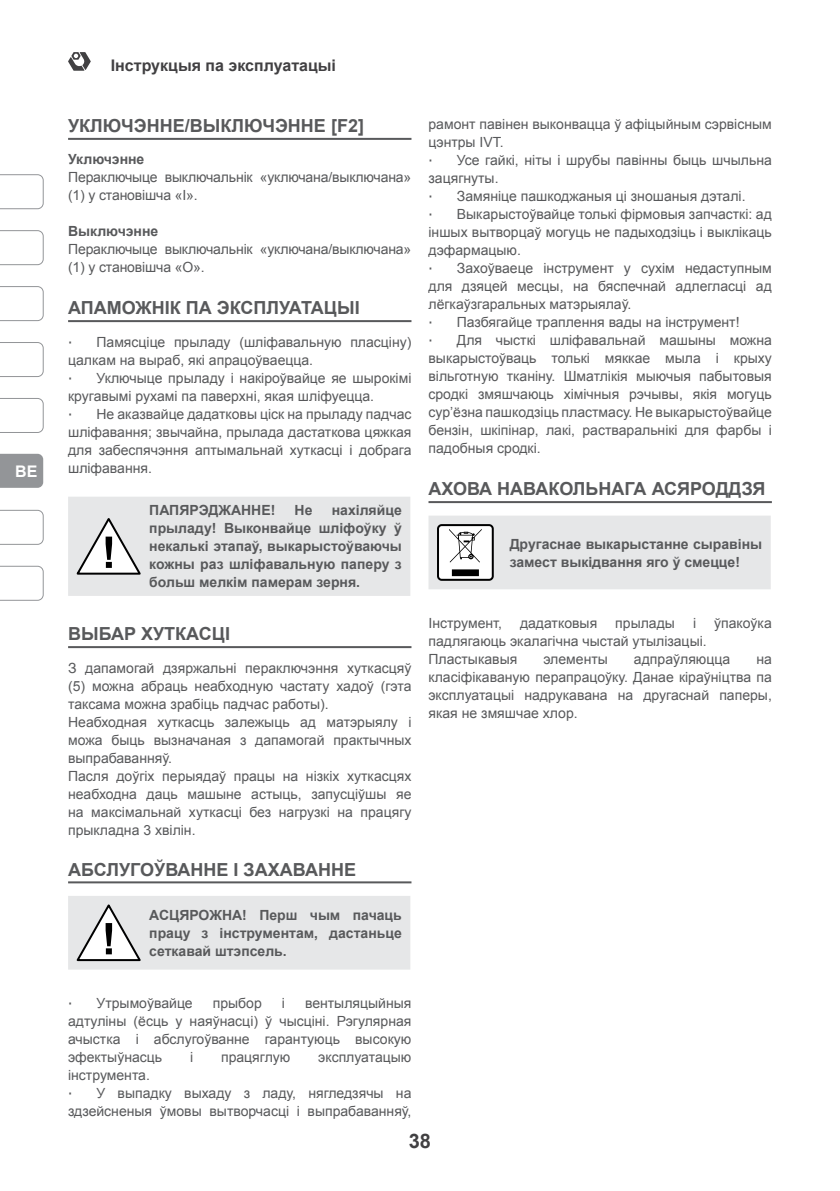
<style>
.page{position:relative;width:840px;height:1191px;background:#fff}
.page>*{position:absolute;margin:0;border:0;box-sizing:border-box;transform-origin:0 0}
.t1{font:700 20px "Arial";color:#414042}
.t2{font:700 18px "Arial";color:#58595b}
.t3{font:700 16px "Arial";color:#414042}
.t4{font:700 16px "Arial";color:#fff}
.t5{font:14px/18px "Arial";color:#58595b}
.t6{font:700 14px/18px "Arial";color:#58595b;text-align:justify}
.t7{font:14px "Tahoma";color:#58595b}
</style>
<div class="page">
<svg style="left:68px;top:52px;width:23px;height:19px"></svg>
<svg style="left:0;top:174px;width:44px;height:35px"></svg>
<svg style="left:0;top:398px;width:44px;height:35px"></svg>
<svg style="left:0;top:342px;width:44px;height:35px"></svg>
<svg style="left:0;top:286px;width:44px;height:35px"></svg>
<svg style="left:0;top:230px;width:44px;height:35px"></svg>
<svg style="left:0;top:454px;width:43px;height:34px"></svg>
<svg style="left:0;top:566px;width:44px;height:35px"></svg>
<svg style="left:0;top:510px;width:44px;height:35px"></svg>
<hr style="left:68px;top:138px;width:343px;height:2px;background:#58595b">
<hr style="left:68px;top:320px;width:343px;height:2px;background:#58595b">
<hr style="left:68px;top:646px;width:343px;height:2px;background:#58595b">
<hr style="left:68px;top:881px;width:343px;height:2px;background:#58595b">
<div style="left:68px;top:497px;width:342px;height:99px;background:#e6e7e8"></div>
<svg style="left:68px;top:896px;width:342px;height:73px"></svg>
<hr style="left:428px;top:501px;width:343px;height:2px;background:#58595b">
<svg style="left:428px;top:516px;width:342px;height:73px"></svg>
<p class="t4" style="left:15px;top:460px;width:24px">BE</p>
<p class="t3" style="left:111px;top:55px;width:227px">Інструкцыя па эксплуатацыі</p>
<p class="t2" style="left:68px;top:114px;width:297px">УКЛЮЧЭННЕ/ВЫКЛЮЧЭННЕ [F2]</p>
<p class="t6" style="left:68px;top:151px;width:78px">Уключэнне</p>
<p class="t5" style="left:68px;top:169px;width:344px">Пераключыце выключальнік «уключана/выключана» (1) у становішча «I».</p>
<p class="t6" style="left:68px;top:223px;width:92px">Выключэнне</p>
<p class="t5" style="left:68px;top:241px;width:344px">Пераключыце выключальнік «уключана/выключана» (1) у становішча «О».</p>
<p class="t2" style="left:68px;top:296px;width:293px">АПАМОЖНІК ПА ЭКСПЛУАТАЦЫІ</p>
<p class="t7" style="left:68px;top:332px;width:6px">∙</p>
<p class="t5" style="left:68px;top:333px;width:344px;text-indent:28px">Памясціце прыладу (шліфавальную пласціну) цалкам на выраб, які апрацоўваецца.</p>
<p class="t7" style="left:68px;top:368px;width:6px">∙</p>
<p class="t5" style="left:68px;top:369px;width:344px;text-indent:28px">Уключыце прыладу і накіроўвайце яе шырокімі кругавымі рухамі па паверхні, якая шліфуецца.</p>
<p class="t7" style="left:68px;top:404px;width:6px">∙</p>
<p class="t5" style="left:68px;top:405px;width:344px;text-align:justify;text-indent:28px">Не аказвайце дадатковы ціск на прыладу падчас шліфавання; звычайна, прылада дастаткова цяжкая для забеспячэння аптымальнай хуткасці і добрага шліфавання.</p>
<p class="t6" style="left:149px;top:502px;width:128px">ПАПЯРЭДЖАННЕ!</p>
<p class="t6" style="left:294px;top:502px;width:19px">Не</p>
<p class="t6" style="left:149px;top:502px;width:254px;text-indent:182px">нахіляйце прыладу! Выконвайце шліфоўку ў некалькі этапаў, выкарыстоўваючы кожны раз шліфавальную паперу з больш мелкім памерам зерня.</p>
<p class="t2" style="left:68px;top:622px;width:163px">ВЫБАР ХУТКАСЦІ</p>
<p class="t5" style="left:68px;top:659px;width:345px">З дапамогай дзяржальні пераключэння хуткасцяў (5) можна абраць неабходную частату хадоў (гэта таксама можна зрабіць падчас работы).<br>Неабходная хуткасць залежыць ад матэрыялу і можа быць вызначаная з дапамогай практычных выпрабаванняў.<br>Пасля доўгіх перыядаў працы на нізкіх хуткасцях неабходна даць машыне астыць, запусціўшы яе на максімальнай хуткасці без нагрузкі на працягу прыкладна 3 хвілін.</p>
<p class="t2" style="left:68px;top:857px;width:289px">АБСЛУГОЎВАННЕ І ЗАХАВАННЕ</p>
<p class="t6" style="left:149px;top:906px;width:254px">АСЦЯРОЖНА! Перш чым пачаць працу з інструментам, дастаньце сеткавай штэпсель.</p>
<p class="t7" style="left:68px;top:993px;width:6px">∙</p>
<p class="t5" style="left:96px;top:994px;width:98px">Утрымоўвайце</p>
<p class="t5" style="left:213px;top:994px;width:51px">прыбор</p>
<p class="t5" style="left:282px;top:994px;width:5px">і</p>
<p class="t5" style="left:68px;top:994px;width:345px;text-align:justify;text-indent:237px">вентыляцыйныя адтуліны (ёсць у наяўнасці) ў чысціні. Рэгулярная ачыстка і абслугоўванне гарантуюць высокую эфектыўнасць</p>
<p class="t5" style="left:190px;top:1048px;width:5px">і</p>
<p class="t5" style="left:221px;top:1048px;width:71px">працяглую</p>
<p class="t5" style="left:318px;top:1048px;width:95px">эксплуатацыю</p>
<p class="t5" style="left:68px;top:1066px;width:83px">iнструмента.</p>
<p class="t7" style="left:68px;top:1083px;width:6px">∙</p>
<p class="t5" style="left:68px;top:1084px;width:344px;text-align:right">У выпадку выхаду з ладу, нягледзячы на здзейсненыя ўмовы вытворчасці і выпрабаванняў,</p>
<p class="t5" style="left:428px;top:115px;width:344px">рамонт павінен выконвацца ў афіцыйным сэрвісным цэнтры IVT.</p>
<p class="t7" style="left:428px;top:151px;width:6px">∙</p>
<p class="t5" style="left:428px;top:151px;width:344px;text-indent:28px">Усе гайкі, ніты і шрубы павінны быць шчыльна зацягнуты.</p>
<p class="t7" style="left:428px;top:187px;width:6px">∙</p>
<p class="t5" style="left:456px;top:187px;width:290px">Замяніце пашкоджаныя ці зношаныя дэталі.</p>
<p class="t7" style="left:428px;top:205px;width:6px">∙</p>
<p class="t5" style="left:428px;top:206px;width:344px;text-align:justify;text-indent:28px">Выкарыстоўвайце толькі фірмовыя запчасткі: ад іншых вытворцаў могуць не падыходзіць і выклікаць дэфармацыю.</p>
<p class="t7" style="left:428px;top:259px;width:6px">∙</p>
<p class="t5" style="left:428px;top:260px;width:345px;text-align:justify;text-indent:28px">Захоўваеце інструмент у сухім недаступным для дзяцей месцы, на бяспечнай адлегласці ад лёгкаўзгаральных матэрыялаў.</p>
<p class="t7" style="left:428px;top:313px;width:6px">∙</p>
<p class="t5" style="left:456px;top:314px;width:284px">Пазбягайце траплення вады на інструмент!</p>
<p class="t7" style="left:428px;top:331px;width:6px">∙</p>
<p class="t5" style="left:428px;top:332px;width:345px;text-align:justify;text-indent:28px">Для чысткі шліфавальнай машыны можна выкарыстоўваць толькі мяккае мыла і крыху вільготную тканіну. Шматлікія мыючыя пабытовыя сродкі змяшчаюць хімічныя рэчывы, якія могуць сур’ёзна пашкодзіць пластмасу. Не выкарыстоўвайце бензін, шкіпінар, лакі, растваральнікі для фарбы і падобныя сродкі.</p>
<p class="t2" style="left:428px;top:477px;width:338px">АХОВА НАВАКОЛЬНАГА АСЯРОДДЗЯ</p>
<p class="t6" style="left:509px;top:535px;width:254px">Другаснае выкарыстанне сыравіны замест выкідвання яго ў смецце!</p>
<p class="t5" style="left:428px;top:614px;width:75px">Інструмент,</p>
<p class="t5" style="left:519px;top:614px;width:79px">дадатковыя</p>
<p class="t5" style="left:615px;top:614px;width:61px">прылады</p>
<p class="t5" style="left:692px;top:614px;width:5px">і</p>
<p class="t5" style="left:713px;top:614px;width:59px">ўпакоўка</p>
<p class="t5" style="left:428px;top:632px;width:279px">падлягаюць экалагічна чыстай утылізацыі.<br>Пластыкавыя</p>
<p class="t5" style="left:543px;top:650px;width:66px">элементы</p>
<p class="t5" style="left:633px;top:650px;width:98px">адпраўляюцца</p>
<p class="t5" style="left:428px;top:650px;width:345px;text-align:justify;text-indent:327px">на класіфікаваную перапрацоўку. Данае кіраўніцтва па эксплуатацыі надрукавана на другаснай паперы, якая не змяшчае хлор.</p>
<h1 class="t1" style="left:408px;top:1128px;width:24px">38</h1>
</div>
